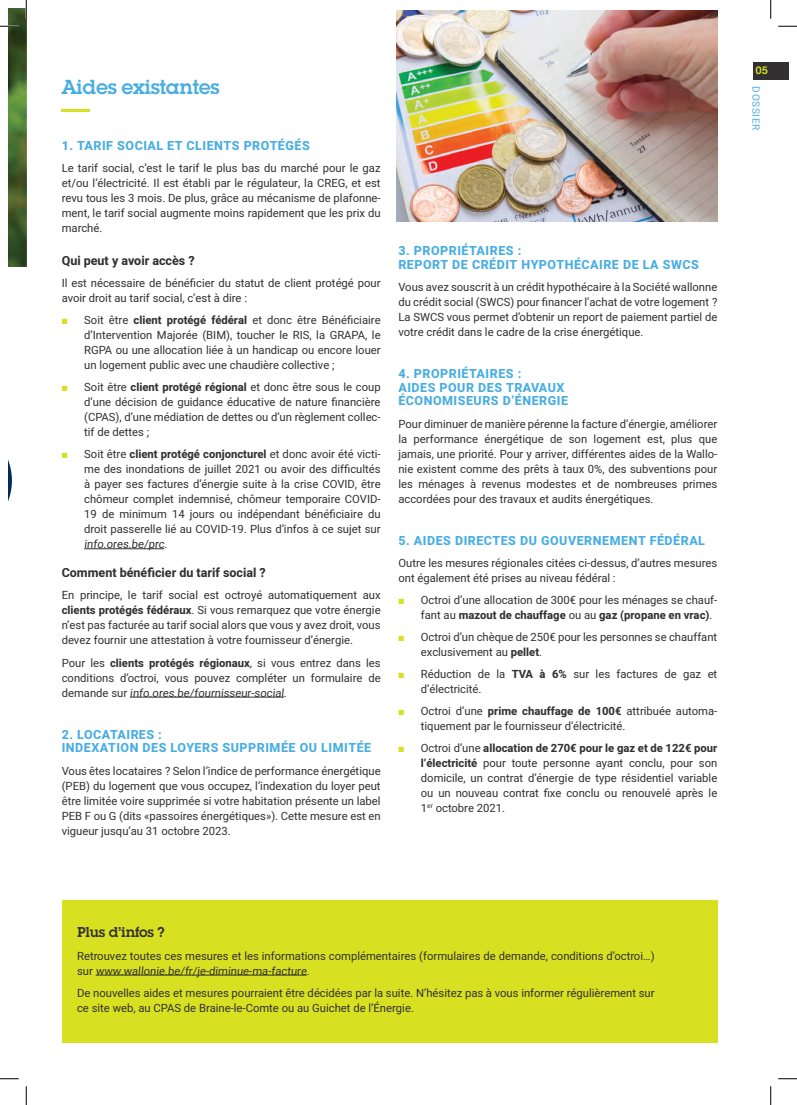
<style>
.page{position:relative;width:797px;height:1105px;background:#fff}
.page>*{position:absolute;margin:0;border:0;box-sizing:border-box;transform-origin:0 0}
.Small_title{font:21.25px "squareserifbold";letter-spacing:-.02em;color:#48ade2}
.Paragraph_Content{font:15px "squareserifbold";letter-spacing:-.02em;color:#323031}
.Article_subtitle_-_u{font:800 12.5px/13.8px "Heebo";letter-spacing:.04em;color:#48ade2}
.Article_Head{font:700 12.5px "Heebo";color:#323031}
.Article_Head-2{font:11.25px/15px "Heebo";color:#323031;text-align:justify}
.Article_Title{font:11.25px "squareserifbold";color:#d8e022}
.Article_Title-2{font:10px "Heebo";letter-spacing:.07em;color:#48ade2}
.s1{color:#d8e022}
.s2{font-weight:700}
</style>
<div class="page">
<img style="left:9px;top:9px;width:17px;height:127px">
<img style="left:9px;top:136px;width:17px;height:130px">
<svg style="left:9px;top:463px;width:3px;height:36px"></svg>
<div style="left:62px;top:900px;width:655px;height:143px;background:#d8e022"></div>
<hr style="left:84px;top:548px;width:80px;height:1px;background:#323031">
<hr style="left:130px;top:697px;width:154px;height:1px;background:#323031">
<hr style="left:62px;top:109px;width:28px;height:3px;background:#d8e022">
<hr style="left:96px;top:975px;width:211px;height:1px;background:#323031">
<img style="left:397px;top:10px;width:320px;height:212px">
<div style="left:753px;top:62px;width:35px;height:18px;background:#323031"></div>
<svg style="left:0;top:25px;width:19px;height:2px"></svg>
<svg style="left:778px;top:25px;width:19px;height:2px"></svg>
<svg style="left:0;top:1078px;width:19px;height:1px"></svg>
<svg style="left:778px;top:1078px;width:19px;height:1px"></svg>
<svg style="left:25px;top:0;width:2px;height:19px"></svg>
<svg style="left:25px;top:1086px;width:2px;height:19px"></svg>
<svg style="left:770px;top:0;width:1px;height:19px"></svg>
<svg style="left:770px;top:1086px;width:1px;height:19px"></svg>
<p class="Small_title" style="left:62px;top:74px;width:160px">Aides existantes</p>
<p class="Article_subtitle_-_u" style="left:62px;top:139px;width:249px">1. TARIF SOCIAL ET CLIENTS PROTÉGÉS</p>
<p class="Article_Head-2" style="left:62px;top:161px;width:320px">Le tarif social, c’est le tarif le plus bas du marché pour le gaz et/ou l’électricité. Il est établi par le régulateur, la CREG, et est revu tous les 3 mois. De plus, grâce au mécanisme de plafonne&shy;ment, le tarif social augmente moins rapidement que les prix du marché.</p>
<p class="Article_Head" style="left:62px;top:252px;width:134px">Qui peut y avoir accès ?</p>
<p class="Article_Head-2" style="left:62px;top:275px;width:320px">Il est nécessaire de bénéficier du statut de client protégé pour avoir droit au tarif social, c’est à dire :</p>
<p class="Article_Head-2" style="left:84px;top:312px;width:298px;text-indent:-22px"><span class="s1">■</span> Soit être <span class="s2">client protégé fédéral</span> et donc être Bénéficiaire d’Intervention Majorée (BIM), toucher le RIS, la GRAPA, le RGPA ou une allocation liée à un handicap ou encore louer un logement public avec une chaudière collective ;</p>
<p class="Article_Head-2" style="left:84px;top:380px;width:298px;text-indent:-22px"><span class="s1">■</span> Soit être <span class="s2">client protégé régional</span> et donc être sous le coup d’une décision de guidance éducative de nature financière (CPAS), d’une médiation de dettes ou d’un règlement collec&shy;tif de dettes ;</p>
<p class="Article_Head-2" style="left:84px;top:447px;width:298px;text-indent:-22px"><span class="s1">■</span> Soit être <span class="s2">client protégé conjoncturel</span> et donc avoir été victi&shy;me des inondations de juillet 2021 ou avoir des difficultés à payer ses factures d’énergie suite à la crise COVID, être chômeur complet indemnisé, chômeur temporaire COVID-19 de minimum 14 jours ou indépendant bénéficiaire du droit passerelle lié au COVID-19. Plus d’infos à ce sujet sur info.ores.be/prc.</p>
<p class="Article_Head" style="left:62px;top:564px;width:206px">Comment bénéficier du tarif social ?</p>
<p class="Article_Head-2" style="left:62px;top:588px;width:320px">En principe, le tarif social est octroyé automatiquement aux <span class="s2">clients protégés fédéraux</span>. Si vous remarquez que votre énergie n’est pas facturée au tarif social alors que vous y avez droit, vous devez fournir une attestation à votre fournisseur d’énergie.</p>
<p class="Article_Head-2" style="left:62px;top:655px;width:320px">Pour les <span class="s2">clients protégés régionaux</span>, si vous entrez dans les conditions d’octroi, vous pouvez compléter un formulaire de demande sur info.ores.be/fournisseur-social.</p>
<p class="Article_subtitle_-_u" style="left:62px;top:728px;width:311px">2. LOCATAIRES :<br>INDEXATION DES LOYERS SUPPRIMÉE OU LIMITÉE</p>
<p class="Article_Head-2" style="left:62px;top:763px;width:320px">Vous êtes locataires ? Selon l’indice de performance énergétique (PEB) du logement que vous occupez, l’indexation du loyer peut être limitée voire supprimée si votre habitation présente un label PEB F ou G (dits «passoires énergétiques»). Cette mesure est en vigueur jusqu’au 31 octobre 2023.</p>
<p class="Article_subtitle_-_u" style="left:398px;top:244px;width:302px">3. PROPRIÉTAIRES :<br>REPORT DE CRÉDIT HYPOTHÉCAIRE DE LA SWCS</p>
<p class="Article_Head-2" style="left:398px;top:279px;width:320px">Vous avez souscrit à un crédit hypothécaire à la Société wallonne du crédit social (SWCS) pour financer l’achat de votre logement ?<br>La SWCS vous permet d’obtenir un report de paiement partiel de votre crédit dans le cadre de la crise énergétique.</p>
<p class="Article_subtitle_-_u" style="left:398px;top:367px;width:171px">4. PROPRIÉTAIRES :<br>AIDES POUR DES TRAVAUX<br>ÉCONOMISEURS D’ÉNERGIE</p>
<p class="Article_Head-2" style="left:398px;top:416px;width:320px">Pour diminuer de manière pérenne la facture d’énergie, améliorer la performance énergétique de son logement est, plus que jamais, une priorité. Pour y arriver, différentes aides de la Wallo&shy;nie existent comme des prêts à taux 0%, des subventions pour les ménages à revenus modestes et de nombreuses primes accordées pour des travaux et audits énergétiques.</p>
<p class="Article_subtitle_-_u" style="left:398px;top:534px;width:308px">5. AIDES DIRECTES DU GOUVERNEMENT FÉDÉRAL</p>
<p class="Article_Head-2" style="left:398px;top:555px;width:320px">Outre les mesures régionales citées ci-dessus, d’autres mesures ont également été prises au niveau fédéral :</p>
<p class="Article_Head-2" style="left:421px;top:592px;width:298px;text-indent:-22px"><span class="s1">■</span> Octroi d’une allocation de 300€ pour les ménages se chauf&shy;fant au <span class="s2">mazout de chauffage</span> ou au <span class="s2">gaz (propane en vrac)</span>.</p>
<p class="Article_Head-2" style="left:421px;top:629px;width:298px;text-indent:-22px"><span class="s1">■</span> Octroi d’un chèque de 250€ pour les personnes se chauffant exclusivement au <span class="s2">pellet</span>.</p>
<p class="Article_Head-2" style="left:421px;top:666px;width:298px;text-indent:-22px"><span class="s1">■</span> Réduction de la <span class="s2">TVA à 6%</span> sur les factures de gaz et d’électricité.</p>
<p class="Article_Head-2" style="left:421px;top:704px;width:298px;text-indent:-22px"><span class="s1">■</span> Octroi d’une <span class="s2">prime chauffage de 100€</span> attribuée automa&shy;tiquement par le fournisseur d’électricité.</p>
<p class="Article_Head-2" style="left:421px;top:741px;width:298px;text-indent:-22px"><span class="s1">■</span> Octroi d’une <span class="s2">allocation de 270€ pour le gaz et de 122€ pour l’électricité</span> pour toute personne ayant conclu, pour son domicile, un contrat d’énergie de type résidentiel variable ou un nouveau contrat fixe conclu ou renouvelé après le 1<sup>er</sup> octobre 2021.</p>
<p class="Article_Title" style="left:755px;top:64px;width:14px">05</p>
<p class="Article_Title-2" style="left:763px;top:86px;width:46px;rotate:90deg">DOSSIER</p>
<p class="Paragraph_Content" style="left:77px;top:924px;width:89px">Plus d’infos ?</p>
<p class="Article_Head-2" style="left:77px;top:948px;width:579px">Retrouvez toutes ces mesures et les informations complémentaires (formulaires de demande, conditions d’octroi…) sur www.wallonie.be/fr/je-diminue-ma-facture.</p>
<p class="Article_Head-2" style="left:77px;top:985px;width:579px">De nouvelles aides et mesures pourraient être décidées par la suite. N’hésitez pas à vous informer régulièrement sur ce site web, au CPAS de Braine-le-Comte ou au Guichet de l’Énergie.</p>
</div>
